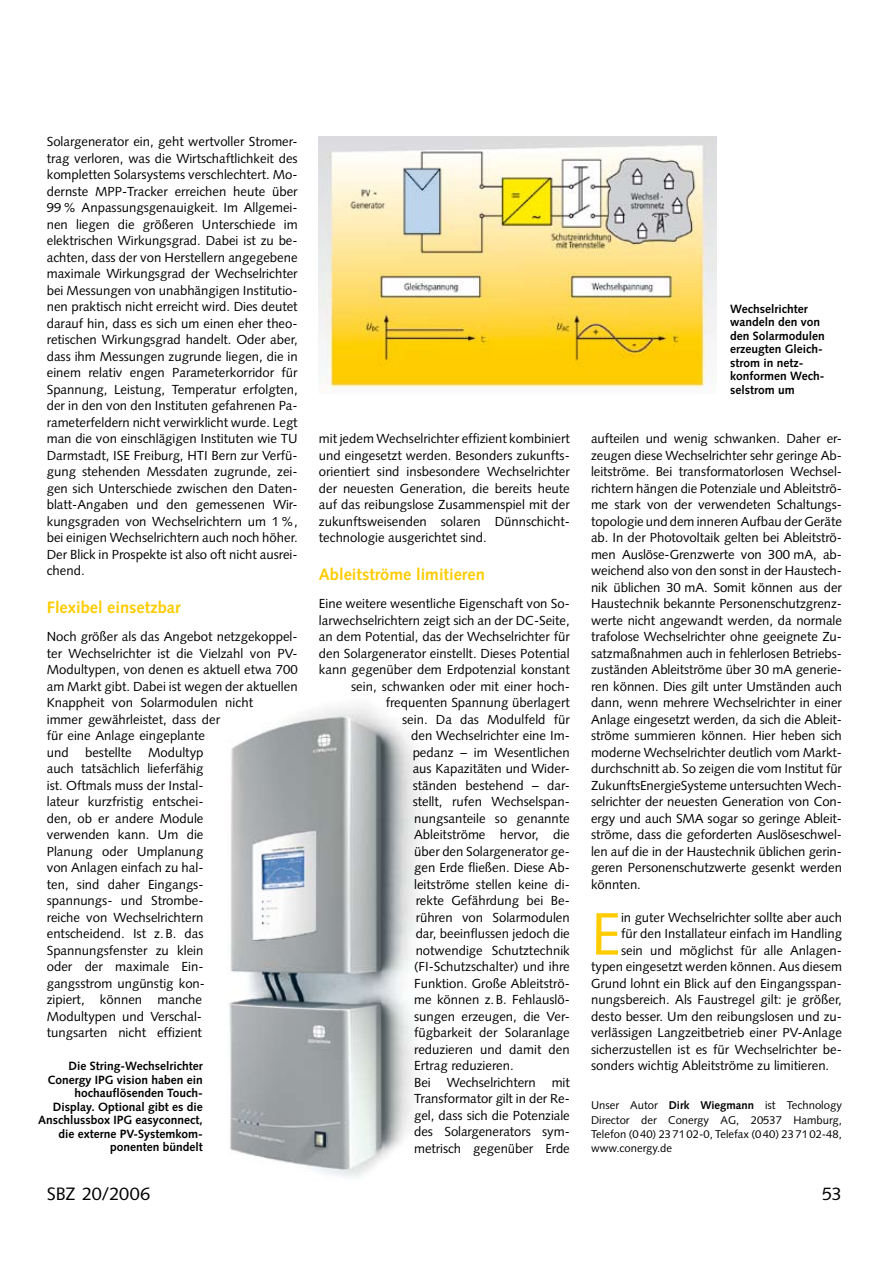
<style>
.page{position:relative;width:893px;height:1263px;background:#fff}
.page>*{position:absolute;margin:0;border:0;box-sizing:border-box;transform-origin:0 0}
.t1{font:59.85px "Syntax LT Std";color:#fecc00}
.t2{font:18px "Syntax LT Std";letter-spacing:-.01em;color:#000}
.t3{font:700 16.5px "Syntax LT Std";color:#fecc00}
.t4{font:13.2px/16.5px "Syntax LT Std";color:#000;text-align:justify}
.t5{font:700 12px/13.5px "Syntax LT Std";color:#000;text-align:right}
.t6{font:11.25px/14.2px "Syntax LT Std";color:#000;text-align:justify}
.s1{font-weight:700}
</style>
<div class="page">
<img style="left:229px;top:706px;width:192px;height:472px">
<img style="left:319px;top:136px;width:397px;height:257px">
<p class="t4" style="left:47px;top:133px;width:252px">Solargenerator ein, geht wertvoller Stromer&shy;trag verloren, was die Wirtschaftlichkeit des kompletten Solarsystems verschlechtert. Mo&shy;dernste MPP-Tracker erreichen heute über 99% Anpassungsgenauigkeit. Im Allgemei&shy;nen liegen die größeren Unterschiede im elektrischen Wirkungsgrad. Dabei ist zu be&shy;achten, dass der von Herstellern angegebene maximale Wirkungsgrad der Wechselrichter bei Messungen von unabhängigen Institutio&shy;nen praktisch nicht erreicht wird. Dies deutet darauf hin, dass es sich um einen eher theo&shy;retischen Wirkungsgrad handelt. Oder aber, dass ihm Messungen zugrunde liegen, die in einem relativ engen Parameterkorridor für Spannung, Leistung, Temperatur erfolgten, der in den von den Instituten gefahrenen Pa&shy;rameterfeldern nicht verwirklicht wurde. Legt man die von einschlägigen Instituten wie TU Darmstadt, ISE Freiburg, HTI Bern zur Verfü&shy;gung stehenden Messdaten zugrunde, zei&shy;gen sich Unterschiede zwischen den Daten&shy;blatt-Angaben und den gemessenen Wir&shy;kungsgraden von Wechselrichtern um 1%, bei einigen Wechselrichtern auch noch höher.<br>Der Blick in Prospekte ist also oft nicht ausrei&shy;chend.</p>
<p class="t3" style="left:47px;top:597px;width:135px">Flexibel einsetzbar</p>
<p class="t4" style="left:47px;top:628px;width:252px;text-align:left">Noch größer als das Angebot netzgekoppel&shy;ter Wechselrichter ist die Vielzahl von PV-<br>Modultypen, von denen es aktuell etwa 700 am Markt gibt. Dabei ist wegen der aktuellen<br>Knappheit von Solarmodulen nicht<br>immer gewährleistet, dass der<br>für eine Anlage eingeplante<br>und bestellte Modultyp<br>auch tatsächlich lieferfähig<br>ist. Oftmals muss der Instal-<br>lateur kurzfristig entschei-<br>den, ob er andere Module<br>verwenden kann. Um die<br>Planung oder Umplanung<br>von Anlagen einfach zu hal-<br>ten, sind daher Eingangs-<br>spannungs- und Strombe-<br>reiche von Wechselrichtern<br>entscheidend. Ist z.B. das<br>Spannungsfenster zu klein<br>oder der maximale Ein-<br>gangsstrom ungünstig kon-<br>zipiert, können manche<br>Modultypen und Verschal-<br>tungsarten nicht effizient</p>
<p class="t5" style="left:38px;top:1059px;width:166px">Die String-Wechselrichter<br>Conergy IPG vision haben ein hochauflösenden Touch-<br>Display. Optional gibt es die<br>Anschlussbox IPG easyconnect, die externe PV-Systemkom&shy;ponenten bündelt</p>
<p class="t4" style="left:319px;top:430px;width:252px">mit jedem Wechselrichter effizient kombiniert und eingesetzt werden. Besonders zukunfts&shy;orientiert sind insbesondere Wechselrichter der neuesten Generation, die bereits heute auf das reibungslose Zusammenspiel mit der zukunftsweisenden solaren Dünnschicht&shy;technologie ausgerichtet sind.</p>
<p class="t3" style="left:319px;top:564px;width:167px">Ableitströme limitieren</p>
<p class="t4" style="left:319px;top:595px;width:252px">Eine weitere wesentliche Eigenschaft von So-</p>
<p class="t4" style="left:319px;top:612px;width:252px">larwechselrichtern zeigt sich an der DC-Seite,</p>
<p class="t4" style="left:319px;top:628px;width:252px">an dem Potential, das der Wechselrichter für</p>
<p class="t4" style="left:319px;top:645px;width:252px">den Solargenerator einstellt. Dieses Potential</p>
<p class="t4" style="left:319px;top:661px;width:252px">kann gegenüber dem Erdpotenzial konstant</p>
<p class="t4" style="left:351px;top:678px;width:220px">sein, schwanken oder mit einer hoch-</p>
<p class="t4" style="left:386px;top:694px;width:186px">frequenten Spannung überlagert</p>
<p class="t4" style="left:402px;top:711px;width:169px">sein. Da das Modulfeld für</p>
<p class="t4" style="left:411px;top:727px;width:160px">den Wechselrichter eine Im-</p>
<p class="t4" style="left:413px;top:744px;width:159px">pedanz – im Wesentlichen</p>
<p class="t4" style="left:413px;top:760px;width:159px">aus Kapazitäten und Wider-</p>
<p class="t4" style="left:413px;top:777px;width:159px">ständen bestehend – dar-</p>
<p class="t4" style="left:413px;top:793px;width:159px">stellt, rufen Wechselspan-</p>
<p class="t4" style="left:414px;top:810px;width:157px">nungsanteile so genannte</p>
<p class="t4" style="left:414px;top:826px;width:157px">Ableitströme hervor, die</p>
<p class="t4" style="left:414px;top:843px;width:157px">über den Solargenerator ge-</p>
<p class="t4" style="left:414px;top:859px;width:157px">gen Erde fließen. Diese Ab-</p>
<p class="t4" style="left:414px;top:876px;width:157px">leitströme stellen keine di-</p>
<p class="t4" style="left:416px;top:892px;width:156px">rekte Gefährdung bei Be-</p>
<p class="t4" style="left:416px;top:909px;width:156px">rühren von Solarmodulen</p>
<p class="t4" style="left:416px;top:925px;width:156px">dar, beeinflussen jedoch die</p>
<p class="t4" style="left:416px;top:942px;width:156px">notwendige Schutztechnik</p>
<p class="t4" style="left:414px;top:958px;width:157px">(FI-Schutzschalter) und ihre</p>
<p class="t4" style="left:414px;top:975px;width:157px">Funktion. Große Ableitströ-</p>
<p class="t4" style="left:414px;top:991px;width:157px">me können z.B. Fehlauslö-</p>
<p class="t4" style="left:414px;top:1008px;width:157px">sungen erzeugen, die Ver-</p>
<p class="t4" style="left:414px;top:1024px;width:157px">fügbarkeit der Solaranlage</p>
<p class="t4" style="left:414px;top:1041px;width:157px">reduzieren und damit den</p>
<p class="t4" style="left:414px;top:1057px;width:101px">Ertrag reduzieren.</p>
<p class="t4" style="left:414px;top:1074px;width:157px">Bei Wechselrichtern mit</p>
<p class="t4" style="left:414px;top:1090px;width:157px">Transformator gilt in der Re-</p>
<p class="t4" style="left:414px;top:1107px;width:157px">gel, dass sich die Potenziale</p>
<p class="t4" style="left:414px;top:1123px;width:157px">des Solargenerators sym-</p>
<p class="t4" style="left:414px;top:1140px;width:157px">metrisch gegenüber Erde</p>
<p class="t5" style="left:730px;top:302px;width:96px;text-align:left">Wechselrichter wandeln den von den Solarmodulen erzeugten Gleich&shy;strom in netz&shy;konformen Wech&shy;selstrom um</p>
<p class="t4" style="left:591px;top:430px;width:252px;text-align:left">aufteilen und wenig schwanken. Daher er&shy;zeugen diese Wechselrichter sehr geringe Ab&shy;leitströme. Bei transformatorlosen Wechsel&shy;richtern hängen die Potenziale und Ableitströ&shy;me stark von der verwendeten Schaltungs&shy;topologie und dem inneren Aufbau der Geräte ab. In der Photovoltaik gelten bei Ableitströ&shy;men Auslöse-Grenzwerte von 300 mA, ab&shy;weichend also von den sonst in der Haustech&shy;nik üblichen 30 mA. Somit können aus der Haustechnik bekannte Personenschutzgrenz&shy;werte nicht angewandt werden, da normale trafolose Wechselrichter ohne geeignete Zu&shy;satzmaßnahmen auch in fehlerlosen Betriebs&shy;zuständen Ableitströme über 30 mA generie&shy;ren können. Dies gilt unter Umständen auch dann, wenn mehrere Wechselrichter in einer Anlage eingesetzt werden, da sich die Ableit&shy;ströme summieren können. Hier heben sich moderne Wechselrichter deutlich vom Markt&shy;durchschnitt ab. So zeigen die vom Institut für ZukunftsEnergieSysteme untersuchten Wech&shy;selrichter der neuesten Generation von Con&shy;ergy und auch SMA sogar so geringe Ableit&shy;ströme, dass die geforderten Auslöseschwel&shy;len auf die in der Haustechnik üblichen gerin&shy;geren Personenschutzwerte gesenkt werden könnten.</p>
<h1 class="t1" style="left:591px;top:898px;width:31px">E</h1>
<p class="t4" style="left:621px;top:909px;width:222px">in guter Wechselrichter sollte aber auch</p>
<p class="t4" style="left:621px;top:925px;width:222px">für den Installateur einfach im Handling</p>
<p class="t4" style="left:621px;top:942px;width:222px">sein und möglichst für alle Anlagen-</p>
<p class="t4" style="left:591px;top:958px;width:252px">typen eingesetzt werden können. Aus diesem</p>
<p class="t4" style="left:591px;top:975px;width:252px">Grund lohnt ein Blick auf den Eingangsspan-</p>
<p class="t4" style="left:591px;top:991px;width:252px">nungsbereich. Als Faustregel gilt: je größer,</p>
<p class="t4" style="left:591px;top:1008px;width:252px">desto besser. Um den reibungslosen und zu-</p>
<p class="t4" style="left:591px;top:1024px;width:252px">verlässigen Langzeitbetrieb einer PV-Anlage</p>
<p class="t4" style="left:591px;top:1041px;width:252px">sicherzustellen ist es für Wechselrichter be-</p>
<p class="t4" style="left:591px;top:1057px;width:240px">sonders wichtig Ableitströme zu limitieren.</p>
<p class="t6" style="left:591px;top:1098px;width:252px">Unser Autor <span class="s1">Dirk Wiegmann</span> ist Technology Director der Conergy AG, 20537 Hamburg, Telefon (040) 237102-0, Tele-fax (040) 237102-48, www.conergy.de</p>
<h2 class="t2" style="left:47px;top:1183px;width:105px">SBZ 20/2006</h2>
<h2 class="t2" style="left:822px;top:1183px;width:21px">53</h2>
</div>
